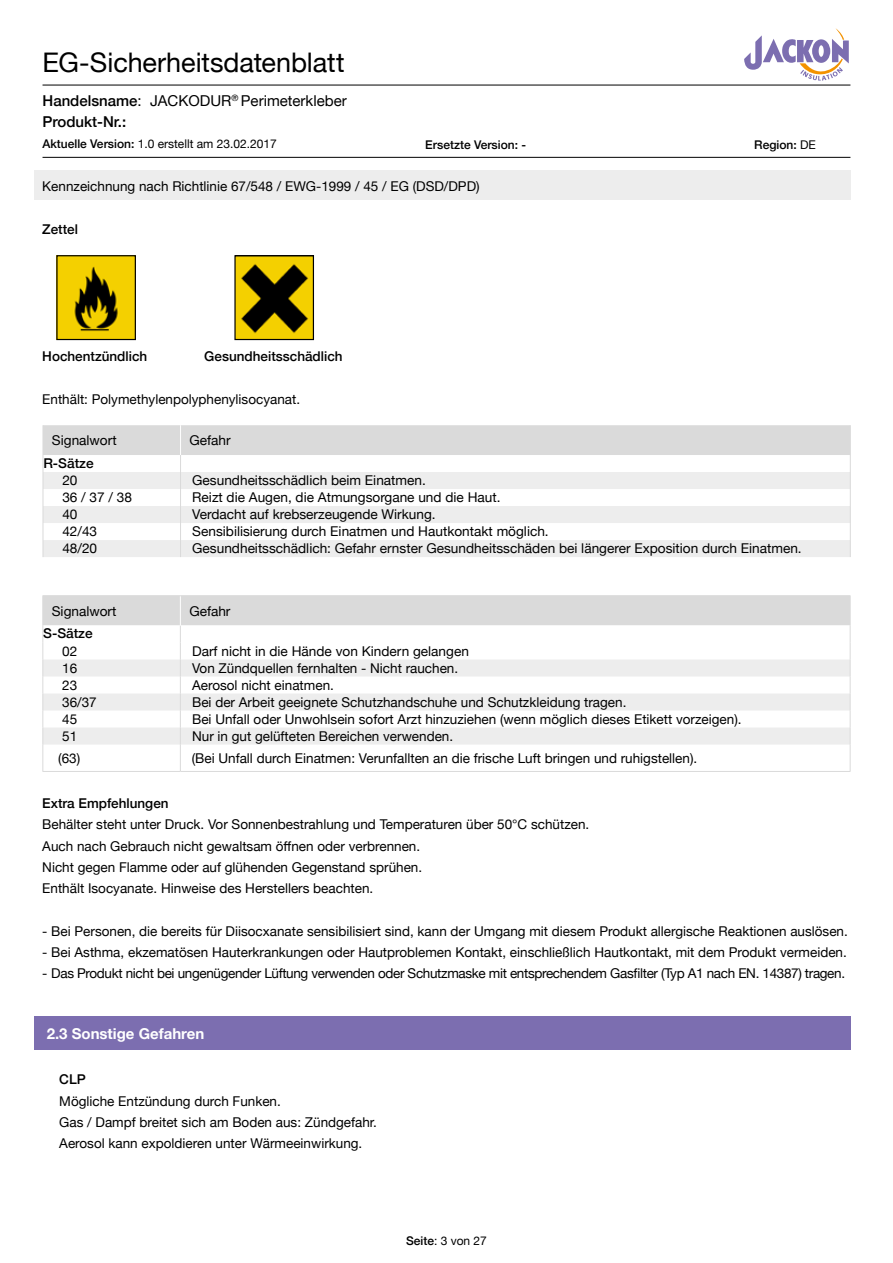
<style>
.page{position:relative;width:893px;height:1263px;background:#fff}
.page>*{position:absolute;margin:0;border:0;box-sizing:border-box;transform-origin:0 0}
.t1{font:27px "Helvetica Neue";letter-spacing:-.005em;color:#000}
.t2{font:15px/21px "Helvetica Neue";color:#000}
.t3{font:700 15px "Helvetica Neue";color:#fff}
.t4{font:13.5px/21.3px "Helvetica Neue";color:#000}
.t5{font:13.5px "Helvetica Neue";letter-spacing:-.025em;color:#000}
.t6{font:500 13.5px "Helvetica Neue";color:#000}
.t7{font:12px "Helvetica Neue";color:#000}
.t8{font:500 12px "Helvetica Neue";color:#000}
.s1{font-weight:500}
.s2{font-weight:400}
</style>
<div class="page">
<svg style="left:744px;top:28px;width:105px;height:53px"></svg>
<hr style="left:43px;top:85px;width:807px;height:1px;background:#000">
<hr style="left:43px;top:157px;width:807px;height:1px;background:#000">
<div style="left:34px;top:170px;width:816px;height:30px;background:#ededed"></div>
<img style="left:58px;top:257px;width:76px;height:81px">
<div style="left:56px;top:255px;width:80px;height:85px;border:1px solid #000"></div>
<img style="left:236px;top:257px;width:76px;height:81px">
<div style="left:234px;top:255px;width:80px;height:85px;border:1px solid #000"></div>
<div style="left:34px;top:1016px;width:816px;height:34px;background:#7c6eb0"></div>
<hr style="left:42px;top:595px;width:138px;height:1px;background:#dadada">
<hr style="left:180px;top:595px;width:670px;height:1px;background:#dadada">
<svg style="left:42px;top:596px;width:809px;height:175px"></svg>
<hr style="left:42px;top:771px;width:138px;height:1px;background:#dadada">
<hr style="left:180px;top:771px;width:670px;height:1px;background:#dadada">
<svg style="left:43px;top:425px;width:808px;height:132px"></svg>
<hr style="left:850px;top:425px;width:1px;height:30px;background:#dadada">
<h1 class="t1" style="left:43px;top:43px;width:304px">EG-Sicherheitsdatenblatt</h1>
<p class="t2" style="left:43px;top:91px;width:306px"><span class="s1">Handelsname</span>: JACKODUR<sup>®</sup> Perimeterkleber<br><span class="s1">Produkt-Nr.:</span></p>
<p class="t7" style="left:43px;top:135px;width:236px"><span class="s1">Aktuelle Version:</span> 1.0 erstellt am 23.02.2017</p>
<p class="t8" style="left:425px;top:135px;width:102px">Ersetzte Version: -</p>
<p class="t8" style="left:754px;top:135px;width:63px">Region: <span class="s2">DE</span></p>
<p class="t4" style="left:42px;top:177px;width:439px">Kennzeichnung nach Richtlinie 67/548 / EWG-1999 / 45 / EG (DSD/DPD)</p>
<p class="t6" style="left:42px;top:218px;width:37px">Zettel</p>
<p class="t6" style="left:42px;top:346px;width:107px">Hochentzündlich</p>
<p class="t6" style="left:204px;top:346px;width:140px">Gesundheitsschädlich</p>
<p class="t4" style="left:42px;top:389px;width:259px">Enthält: Polymethylenpolyphenylisocyanat.</p>
<p class="t4" style="left:52px;top:430px;width:66px">Signalwort</p>
<p class="t4" style="left:189px;top:430px;width:43px">Gefahr</p>
<p class="t6" style="left:43px;top:452px;width:52px">R-Sätze</p>
<p class="t4" style="left:62px;top:471px;width:17px">20</p>
<p class="t4" style="left:192px;top:471px;width:235px">Gesundheitsschädlich beim Einatmen.</p>
<p class="t4" style="left:62px;top:488px;width:71px">36 / 37 / 38</p>
<p class="t4" style="left:192px;top:488px;width:310px">Reizt die Augen, die Atmungsorgane und die Haut.</p>
<p class="t4" style="left:62px;top:505px;width:17px">40</p>
<p class="t4" style="left:192px;top:505px;width:245px">Verdacht auf krebserzeugende Wirkung.</p>
<p class="t4" style="left:62px;top:522px;width:36px">42/43</p>
<p class="t4" style="left:192px;top:522px;width:358px">Sensibilisierung durch Einatmen und Hautkontakt möglich.</p>
<p class="t4" style="left:62px;top:539px;width:36px">48/20</p>
<p class="t4" style="left:192px;top:539px;width:611px">Gesundheitsschädlich: Gefahr ernster Gesundheitsschäden bei längerer Exposition durch Einatmen.</p>
<p class="t4" style="left:52px;top:601px;width:66px">Signalwort</p>
<p class="t4" style="left:189px;top:601px;width:43px">Gefahr</p>
<p class="t6" style="left:43px;top:622px;width:51px">S-Sätze</p>
<p class="t4" style="left:62px;top:641px;width:17px">02</p>
<p class="t4" style="left:192px;top:641px;width:278px">Darf nicht in die Hände von Kindern gelangen</p>
<p class="t4" style="left:62px;top:658px;width:17px">16</p>
<p class="t4" style="left:192px;top:658px;width:268px">Von Zündquellen fernhalten - Nicht rauchen.</p>
<p class="t4" style="left:62px;top:675px;width:17px">23</p>
<p class="t4" style="left:192px;top:675px;width:143px">Aerosol nicht einatmen.</p>
<p class="t4" style="left:62px;top:692px;width:36px">36/37</p>
<p class="t4" style="left:192px;top:692px;width:436px">Bei der Arbeit geeignete Schutzhandschuhe und Schutzkleidung tragen.</p>
<p class="t4" style="left:62px;top:709px;width:17px">45</p>
<p class="t4" style="left:192px;top:709px;width:551px">Bei Unfall oder Unwohlsein sofort Arzt hinzuziehen (wenn möglich dieses Etikett vorzeigen).</p>
<p class="t4" style="left:62px;top:726px;width:17px">51</p>
<p class="t4" style="left:192px;top:726px;width:263px">Nur in gut gelüfteten Bereichen verwenden.</p>
<p class="t4" style="left:58px;top:748px;width:24px">(63)</p>
<p class="t4" style="left:192px;top:748px;width:507px">(Bei Unfall durch Einatmen: Verunfallten an die frische Luft bringen und ruhigstellen).</p>
<p class="t6" style="left:42px;top:792px;width:128px">Extra Empfehlungen</p>
<p class="t4" style="left:42px;top:814px;width:549px">Behälter steht unter Druck. Vor Sonnenbestrahlung und Temperaturen über 50°C schützen.<br>Auch nach Gebrauch nicht gewaltsam öffnen oder verbrennen.<br>Nicht gegen Flamme oder auf glühenden Gegenstand sprühen.<br>Enthält Isocyanate. Hinweise des Herstellers beachten.</p>
<p class="t4" style="left:42px;top:921px;width:807px">- Bei Personen, die bereits für Diisocxanate sensibilisiert sind, kann der Umgang mit diesem Produkt allergische Reaktionen auslösen.</p>
<p class="t4" style="left:42px;top:942px;width:806px">- Bei Asthma, ekzematösen Hauterkrankungen oder Hautproblemen Kontakt, einschließlich Hautkontakt, mit dem Produkt vermeiden.</p>
<p class="t5" style="left:42px;top:963px;width:804px">- Das Produkt nicht bei ungenügender Lüftung verwenden oder Schutzmaske mit entsprechendem Gasfilter (Typ A1 nach EN. 14387) tragen.</p>
<p class="t3" style="left:47px;top:1022px;width:159px">2.3 Sonstige Gefahren</p>
<p class="t6" style="left:59px;top:1069px;width:28px">CLP</p>
<p class="t4" style="left:59px;top:1091px;width:319px">Mögliche Entzündung durch Funken.<br>Gas / Dampf breitet sich am Boden aus: Zündgefahr.<br>Aerosol kann expoldieren unter Wärmeeinwirkung.</p>
<p class="t7" style="left:406px;top:1232px;width:82px"><span class="s1">Seite</span>: 3 von 27</p>
</div>
